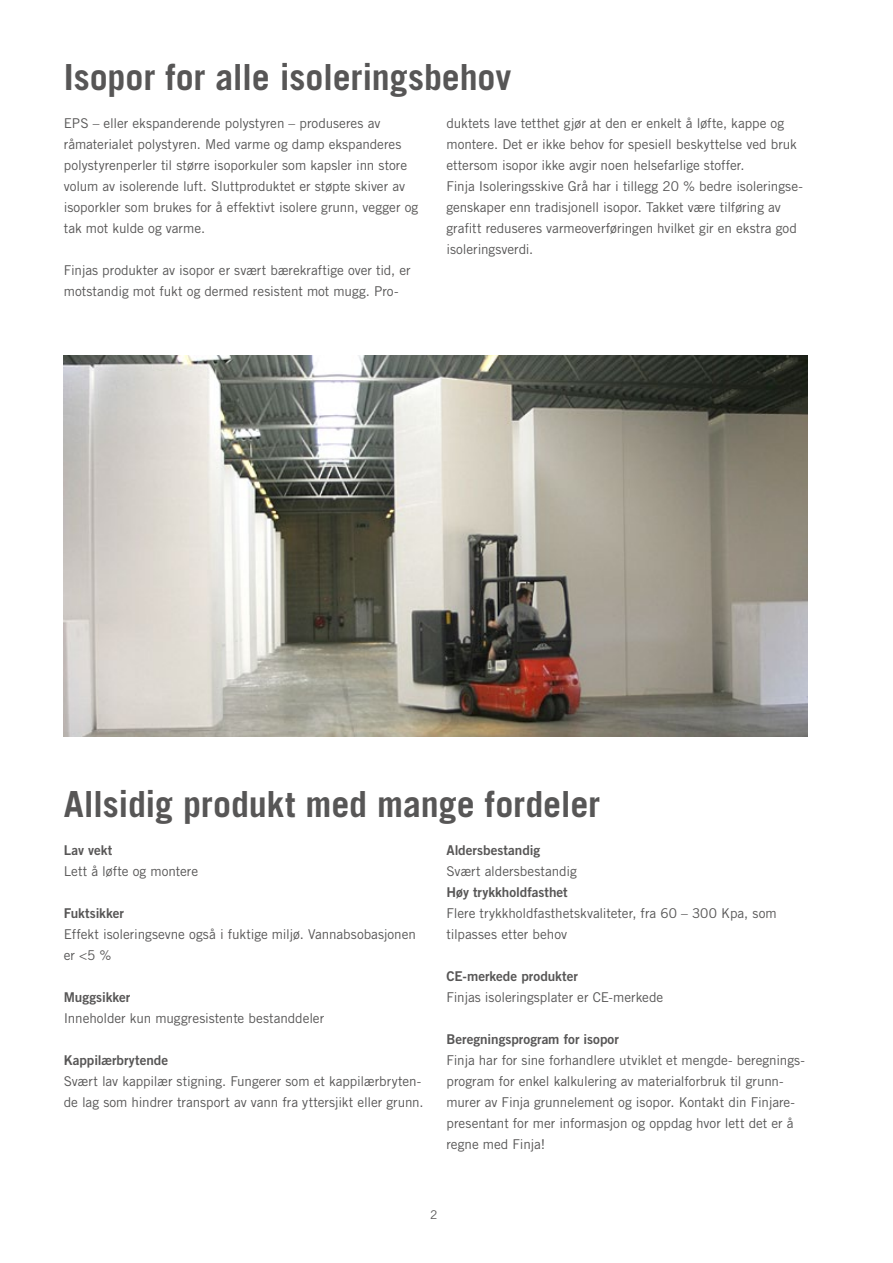
<style>
.page{position:relative;width:893px;height:1263px;background:#fff}
.page>*{position:absolute;margin:0;border:0;box-sizing:border-box;transform-origin:0 0}
.t1{font:700 36px "Trade Gothic LT Std";letter-spacing:-.005em;color:#575656}
.t2{font:13.5px/21px "Trade Gothic LT Std";letter-spacing:-.005em;color:#575656}
.t3{font:13.5px "Trade Gothic LT Std Bd 2";color:#575656}
.t4{font:12px "Trade Gothic LT Std";color:#575656}
</style>
<div class="page">
<img style="left:64px;top:356px;width:744px;height:380px">
<h1 class="t1" style="left:64px;top:55px;width:449px">Isopor for alle isoleringsbehov</h1>
<p class="t2" style="left:64px;top:112px;width:356px">EPS – eller ekspanderende polystyren – produseres av råmaterialet polystyren. Med varme og damp ekspanderes polystyrenperler til større isoporkuler som kapsler inn store volum av isolerende luft. Sluttproduktet er støpte skiver av isoporkler som brukes for å effektivt isolere grunn, vegger og tak mot kulde og varme.</p>
<p class="t2" style="left:64px;top:259px;width:348px">Finjas produkter av isopor er svært bærekraftige over tid, er motstandig mot fukt og dermed resistent mot mugg. Pro-</p>
<p class="t2" style="left:446px;top:112px;width:358px">duktets lave tetthet gjør at den er enkelt å løfte, kappe og montere. Det er ikke behov for spesiell beskyttelse ved bruk ettersom isopor ikke avgir noen helsefarlige stoffer.<br>Finja Isoleringsskive Grå har i tillegg 20 % bedre isoleringse&shy;genskaper enn tradisjonell isopor. Takket være tilføring av grafitt reduseres varmeoverføringen hvilket gir en ekstra god isoleringsverdi.</p>
<h1 class="t1" style="left:64px;top:781px;width:538px">Allsidig produkt med mange fordeler</h1>
<p class="t3" style="left:64px;top:841px;width:50px">Lav vekt</p>
<p class="t2" style="left:64px;top:860px;width:136px">Lett å løfte og montere</p>
<p class="t3" style="left:64px;top:904px;width:62px">Fuktsikker</p>
<p class="t2" style="left:64px;top:923px;width:354px">Effekt isoleringsevne også i fuktige miljø. Vannabsobasjonen er &lt;5 %</p>
<p class="t3" style="left:64px;top:988px;width:68px">Muggsikker</p>
<p class="t2" style="left:64px;top:1007px;width:262px">Inneholder kun muggresistente bestanddeler</p>
<p class="t3" style="left:64px;top:1051px;width:106px">Kappilærbrytende</p>
<p class="t2" style="left:64px;top:1070px;width:361px">Svært lav kappilær stigning. Fungerer som et kappilærbryten&shy;de lag som hindrer transport av vann fra yttersjikt eller grunn.</p>
<p class="t3" style="left:446px;top:841px;width:95px">Aldersbestandig</p>
<p class="t2" style="left:446px;top:860px;width:132px">Svært aldersbestandig</p>
<p class="t3" style="left:446px;top:883px;width:123px">Høy trykkholdfasthet</p>
<p class="t2" style="left:446px;top:902px;width:332px">Flere trykkholdfasthetskvaliteter, fra 60 – 300 Kpa, som tilpasses etter behov</p>
<p class="t3" style="left:446px;top:967px;width:133px">CE-merkede produkter</p>
<p class="t2" style="left:446px;top:986px;width:218px">Finjas isoleringsplater er CE-merkede</p>
<p class="t3" style="left:446px;top:1030px;width:174px">Beregningsprogram for isopor</p>
<p class="t2" style="left:446px;top:1049px;width:360px">Finja har for sine forhandlere utviklet et mengde- beregnings&shy;program for enkel kalkulering av materialforbruk til grunn&shy;murer av Finja grunnelement og isopor. Kontakt din Finjare&shy;presentant for mer informasjon og oppdag hvor lett det er å regne med Finja!</p>
<p class="t4" style="left:430px;top:1207px;width:9px">2</p>
</div>
